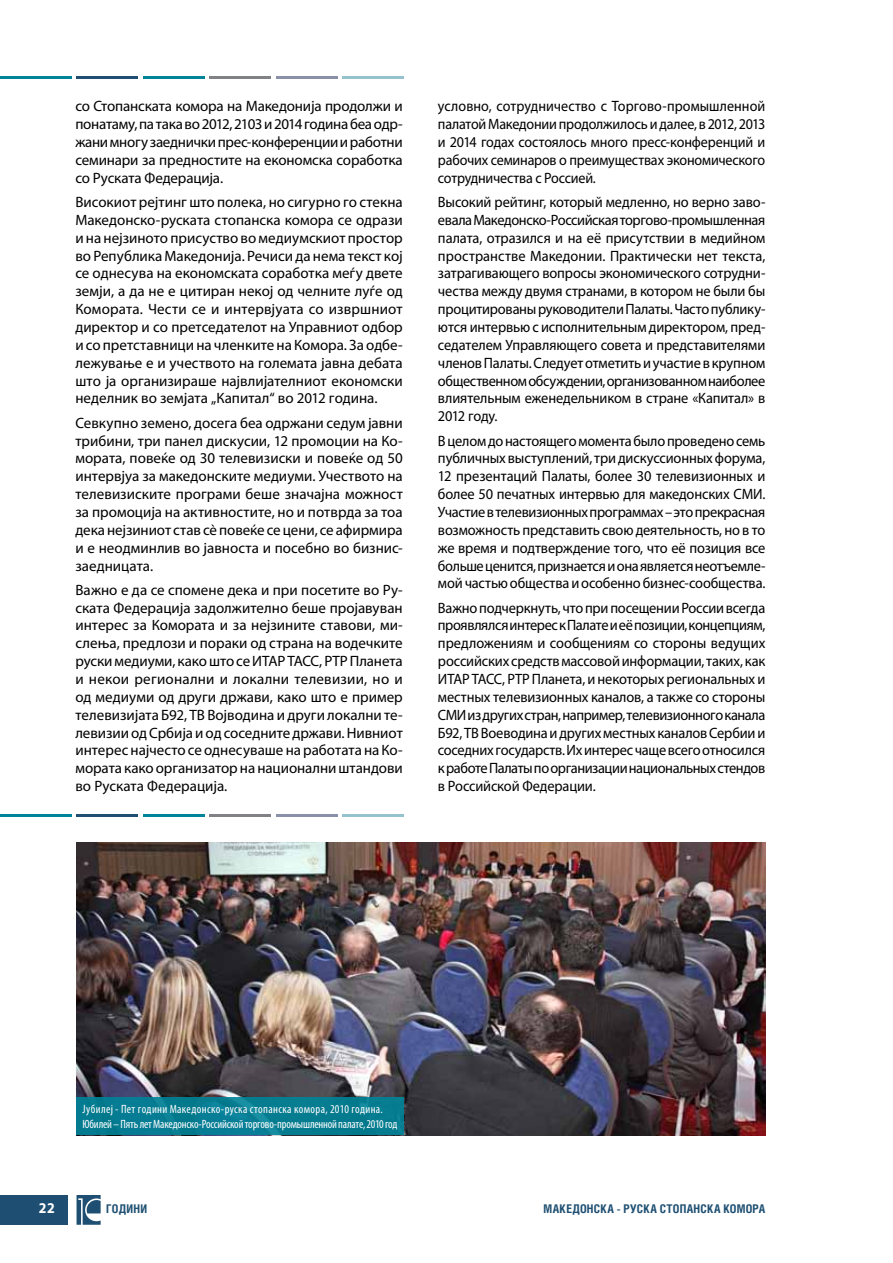
<style>
.page{position:relative;width:893px;height:1263px;background:#fff}
.page>*{position:absolute;margin:0;border:0;box-sizing:border-box;transform-origin:0 0}
.t1{font:15px/17.9px "Myriad Pro";letter-spacing:-.005em;color:#000;text-align:justify}
.t2{font:15px/17.9px "Myriad Pro";letter-spacing:-.005em;color:#000;text-align:justify;scale:.96 1}
.t3{font:15px/17.9px "Myriad Pro";letter-spacing:-.005em;color:#000;text-align:justify;scale:.94 1}
.t4{font:700 semi-condensed 15px "Myriad Pro";color:#fff}
.t5{font:condensed 12px/15px "Myriad Pro";letter-spacing:-.005em;color:#fff}
.t6{font:700 12px "Helios Cond C";letter-spacing:.02em;color:#1e4f72}
</style>
<div class="page">
<img style="left:77px;top:842px;width:688px;height:293px">
<hr style="left:0;top:815px;width:72px;height:2px;background:#008499">
<hr style="left:77px;top:815px;width:61px;height:2px;background:#1e4f72">
<hr style="left:143px;top:815px;width:62px;height:2px;background:#008499">
<hr style="left:210px;top:815px;width:61px;height:2px;background:#808285">
<hr style="left:276px;top:815px;width:61px;height:2px;background:#8a90a7">
<hr style="left:343px;top:815px;width:61px;height:2px;background:#94c3cf">
<hr style="left:0;top:77px;width:72px;height:2px;background:#008499">
<hr style="left:77px;top:77px;width:61px;height:2px;background:#1e4f72">
<hr style="left:143px;top:77px;width:62px;height:2px;background:#008499">
<hr style="left:210px;top:77px;width:61px;height:2px;background:#808285">
<hr style="left:276px;top:77px;width:61px;height:2px;background:#8a90a7">
<hr style="left:343px;top:77px;width:61px;height:2px;background:#94c3cf">
<div style="left:77px;top:1097px;width:327px;height:38px;background:#067c90"></div>
<div style="left:0;top:1195px;width:68px;height:30px;background:#1e4f72"></div>
<svg style="left:77px;top:1195px;width:24px;height:30px"></svg>
<p class="t1" style="left:75px;top:98px;width:329px">со Стопанската комора на Македонија продолжи и понатаму, па така во 2012, 2103 и 2014 година беа одр&shy;жани многу заеднички прес-конференции и работни семинари за предностите на економска соработка со Руската Федерација.</p>
<p class="t1" style="left:75px;top:193px;width:329px">Високиот рејтинг што полека, но сигурно го стекна Македонско-руската стопанска комора се одрази и на нејзиното присуство во медиумскиот простор во Република Македонија. Речиси да нема текст кој се однесува на економската соработка меѓу двете земји, а да не е цитиран некој од челните луѓе од Комората. Чести се и интервјуата со извршниот директор и со претседателот на Управниот одбор и со претставници на членките на Комора. За одбе&shy;лежување е и учеството на големата јавна дебата што ја организираше највлијателниот економски неделник во земјата „Капитал“ во 2012 година.</p>
<p class="t1" style="left:75px;top:414px;width:329px">Севкупно земено, досега беа одржани седум јавни трибини, три панел дискусии, 12 промоции на Ко&shy;мората, повеќе од 30 телевизиски и повеќе од 50 интервјуа за македонските медиуми. Учеството на телевизиските програми беше значајна можност за промоција на активностите, но и потврда за тоа дека нејзиниот став сè повеќе се цени, се афирмира и е неодминлив во јавноста и посебно во бизнис&shy;заедницата.</p>
<p class="t1" style="left:75px;top:581px;width:329px">Важно е да се спомене дека и при посетите во Ру&shy;ската Федерација задолжително беше пројавуван интерес за Комората и за нејзините ставови, ми&shy;слења, предлози и пораки од страна на водечките руски медиуми, како што се ИТАР ТАСС, РТР Планета и некои регионални и локални телевизии, но и од медиуми од други држави, како што е пример телевизијата Б92, ТВ Војводина и други локални те&shy;левизии од Србија и од соседните држави. Нивниот интерес најчесто се однесуваше на работата на Ко&shy;мората како организатор на национални штандови во Руската Федерација.</p>
<p class="t3" style="left:438px;top:98px;width:350px">условно, сотрудничество с Торгово-промышленной палатой Македонии продолжилось и далее, в 2012, 2013 и 2014 годах состоялось много пресс-конференций и рабочих семинаров о преимуществах экономического сотрудничества с Россией.</p>
<p class="t2" style="left:438px;top:193px;width:343px">Высокий рейтинг, который медленно, но верно заво&shy;евала Македонско-Российская торгово-промышленная палата, отразился и на её присутствии в медийном пространстве Македонии. Практически нет текста, затрагивающего вопросы экономического сотрудни&shy;чества между двумя странами, в котором не были бы процитированы руководители Палаты. Часто публику&shy;ются интервью с исполнительным директором, пред&shy;седателем Управляющего совета и представителями членов Палаты. Следует отметить и участие в крупном общественном обсуждении, организованном наиболее влиятельным еженедельником в стране «Капитал» в 2012 году.</p>
<p class="t2" style="left:438px;top:432px;width:343px">В целом до настоящего момента было проведено семь публичных выступлений, три дискуссионных форума, 12 презентаций Палаты, более 30 телевизионных и более 50 печатных интервью для македонских СМИ.<br>Участие в телевизионных программах – это прекрасная возможность представить свою деятельность, но в то же время и подтверждение того, что её позиция все больше ценится, признается и она является неотъемле&shy;мой частью общества и особенно бизнес-сообщества.</p>
<p class="t2" style="left:438px;top:599px;width:343px">Важно подчеркнуть, что при посещении России всегда проявлялся интерес к Палате и её позиции, концепциям, предложениям и сообщениям со стороны ведущих российских средств массовой информации, таких, как ИТАР ТАСС, РТР Планета, и некоторых региональных и местных телевизионных каналов, а также со стороны СМИ из других стран, например, телевизионного канала Б92, ТВ Воеводина и других местных каналов Сербии и соседних государств. Их интерес чаще всего относился к работе Палаты по организации национальных стендов в Российской Федерации.</p>
<p class="t5" style="left:82px;top:1101px;width:317px">Јубилеј - Пет години Македонско-руска стопанска комора, 2010 година.<br>Юбилей – Пять лет Македонско-Российской торгово-промышленной палате, 2010 год</p>
<p class="t4" style="left:39px;top:1200px;width:18px">22</p>
<p class="t6" style="left:106px;top:1201px;width:42px">ГОДИНИ</p>
<p class="t6" style="left:544px;top:1201px;width:223px">МАКЕДОНСКА - РУСКА СТОПАНСКА КОМОРА</p>
</div>
